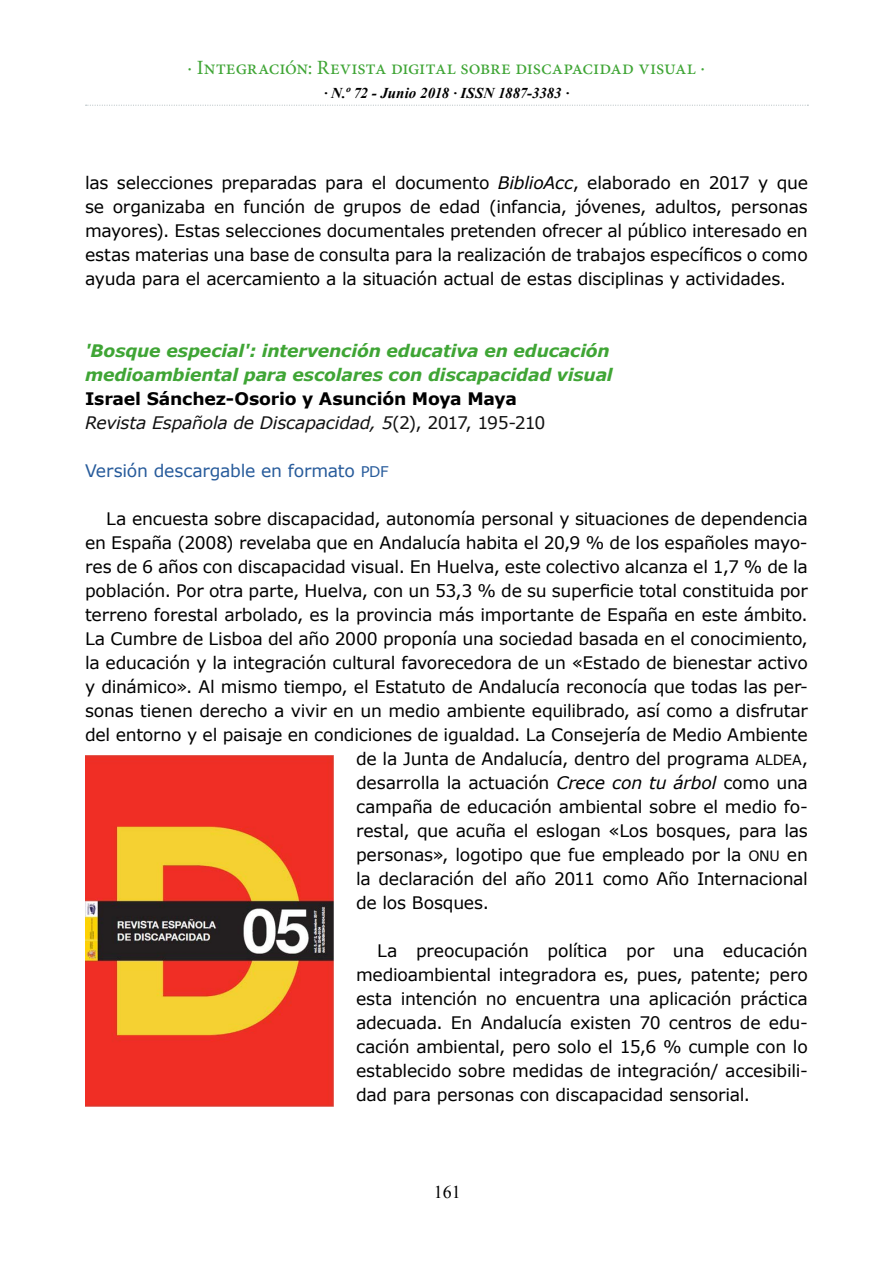
<style>
.page{position:relative;width:893px;height:1263px;background:#fff}
.page>*{position:absolute;margin:0;border:0;box-sizing:border-box;transform-origin:0 0}
.t1{font:20.25px "Minion Pro";letter-spacing:-.01em;color:#3fa535}
.t2{font:18px "Times New Roman";color:#000}
.t3{font:17.25px/24px "Verdana";letter-spacing:-.015em;color:#000;text-align:justify}
.t4{font:italic 700 17.25px/24px "Verdana";letter-spacing:-.015em;color:#3fa535}
.t5{font:italic 17.25px "Verdana";letter-spacing:-.015em;color:#111}
.t6{font:700 17.25px "Verdana";letter-spacing:-.015em;color:#000}
.t7{font:17.25px "Verdana";letter-spacing:-.015em;color:#275b9b}
.t8{font:italic 700 15px "Times New Roman";letter-spacing:-.005em;color:#000}
.s1{font-style:italic}
.s2{font-style:inherit}
.s3{font-style:normal}
.s4{font-size:14.7px}
.s5{font-size:14.1px}
</style>
<div class="page">
<svg style="left:86px;top:105px;width:722px;height:1px"></svg>
<img style="left:86px;top:756px;width:248px;height:351px">
<p class="t1" style="left:188px;top:54px;width:519px">· Integración: Revista digital sobre discapacidad visual ·</p>
<p class="t8" style="left:324px;top:83px;width:247px">· N.º 72 - Junio 2018 · ISSN 1887-3383 ·</p>
<p class="t3" style="left:85px;top:170px;width:724px">las selecciones preparadas para el documento <span class="s1">BiblioAcc</span>, elaborado en 2017 y que se organizaba en función de grupos de edad (infancia, jóvenes, adultos, personas mayores). Estas selecciones documentales pretenden ofrecer al público interesado en estas materias una base de consulta para la realización de trabajos específicos o como ayuda para el acercamiento a la situación actual de estas disciplinas y actividades.</p>
<h2 class="t4" style="left:85px;top:338px;width:529px"><span class="s2">'</span>Bosque especial<span class="s2">'</span>: intervención educativa en educación medioambiental para escolares con discapacidad visual</h2>
<p class="t6" style="left:85px;top:388px;width:433px">Israel Sánchez-Osorio y Asunción Moya Maya</p>
<p class="t5" style="left:85px;top:412px;width:462px">Revista Española de Discapacidad, 5<span class="s3">(2), 2017, 195-210</span></p>
<p class="t7" style="left:85px;top:460px;width:305px">Versión descargable en formato <span class="s4">PDF</span></p>
<p class="t3" style="left:106px;top:506px;width:703px">La encuesta sobre discapacidad, autonomía personal y situaciones de dependencia</p>
<p class="t3" style="left:85px;top:530px;width:724px">en España (2008) revelaba que en Andalucía habita el 20,9 % de los españoles mayo-</p>
<p class="t3" style="left:85px;top:554px;width:724px">res de 6 años con discapacidad visual. En Huelva, este colectivo alcanza el 1,7 % de la</p>
<p class="t3" style="left:85px;top:578px;width:724px">población. Por otra parte, Huelva, con un 53,3 % de su superficie total constituida por</p>
<p class="t3" style="left:85px;top:602px;width:724px">terreno forestal arbolado, es la provincia más importante de España en este ámbito.</p>
<p class="t3" style="left:85px;top:626px;width:724px">La Cumbre de Lisboa del año 2000 proponía una sociedad basada en el conocimiento,</p>
<p class="t3" style="left:85px;top:650px;width:724px">la educación y la integración cultural favorecedora de un «Estado de bienestar activo</p>
<p class="t3" style="left:85px;top:674px;width:724px">y dinámico». Al mismo tiempo, el Estatuto de Andalucía reconocía que todas las per-</p>
<p class="t3" style="left:85px;top:698px;width:724px">sonas tienen derecho a vivir en un medio ambiente equilibrado, así como a disfrutar</p>
<p class="t3" style="left:85px;top:722px;width:724px">del entorno y el paisaje en condiciones de igualdad. La Consejería de Medio Ambiente</p>
<p class="t3" style="left:356px;top:746px;width:453px">de la Junta de Andalucía, dentro del programa <span class="s5">ALDEA</span>,</p>
<p class="t3" style="left:356px;top:770px;width:453px">desarrolla la actuación <span class="s1">Crece con tu árbol</span> como una</p>
<p class="t3" style="left:356px;top:794px;width:453px">campaña de educación ambiental sobre el medio fo-</p>
<p class="t3" style="left:356px;top:818px;width:453px">restal, que acuña el eslogan «Los bosques, para las</p>
<p class="t3" style="left:356px;top:842px;width:453px">personas», logotipo que fue empleado por la <span class="s5">ONU</span> en</p>
<p class="t3" style="left:356px;top:866px;width:453px">la declaración del año 2011 como Año Internacional</p>
<p class="t3" style="left:356px;top:890px;width:135px">de los Bosques.</p>
<p class="t3" style="left:356px;top:938px;width:453px;text-indent:21px">La preocupación política por una educación medioambiental integradora es, pues, patente; pero esta intención no encuentra una aplicación práctica adecuada. En Andalucía existen 70 centros de edu&shy;cación ambiental, pero solo el 15,6 % cumple con lo establecido sobre medidas de integración/ accesibili&shy;dad para personas con discapacidad sensorial.</p>
<p class="t2" style="left:434px;top:1180px;width:28px">161</p>
</div>
